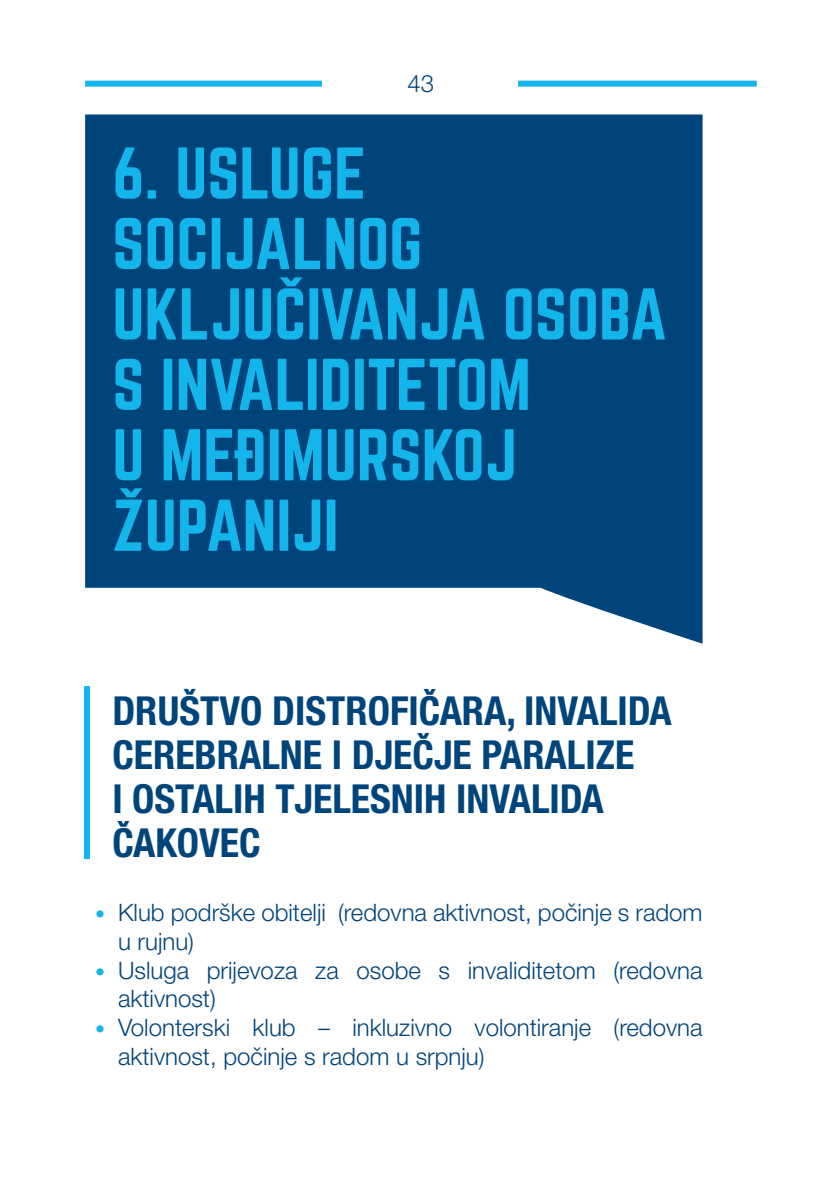
<style>
.page{position:relative;width:840px;height:1191px;background:#fff}
.page>*{position:absolute;margin:0;border:0;box-sizing:border-box;transform-origin:0 0}
.t1{font:64px/70.4px "Norwester";color:#13b5ea}
.t2{font:700 condensed 40px/44px "Helvetica Neue LT Pro";color:#00447c}
.t3{font:300 24px/28.8px "Helvetica Neue LT Pro";color:#00447c}
.s1{font-size:20px;color:#13b5ea}
</style>
<div class="page">
<div style="left:85px;top:81px;width:671px;height:6px;background:#13b5ea"></div>
<div style="left:322px;top:68px;width:195px;height:36px;background:#fff"></div>
<svg style="left:85px;top:114px;width:617px;height:529px;background:#175587"></svg>
<div style="left:84px;top:686px;width:6px;height:173px;background:#13b5ea"></div>
<svg style="left:279px;top:277px;width:23px;height:9px"></svg>
<svg style="left:120px;top:488px;width:22px;height:9px"></svg>
<div style="left:234px;top:450px;width:18px;height:8px;background:#13b5ea"></div>
<p class="t3" style="left:407px;top:69px;width:28px">43</p>
<h1 class="t1" style="left:112px;top:140px;width:556px">6. USLUGE<br>SOCIJALNOG<br>UKLJUCIVANJA OSOBA<br>S INVALIDITETOM<br>U MEDIMURSKOJ<br>ZUPANIJI</h1>
<h2 class="t2" style="left:112px;top:688px;width:560px">DRUŠTVO DISTROFIČARA, INVALIDA<br>CEREBRALNE I DJEČJE PARALIZE<br>I OSTALIH TJELESNIH INVALIDA<br>ČAKOVEC</h2>
<p class="t3" style="left:118px;top:897px;width:585px;text-indent:-23px"><span class="s1">•</span> Klub podrške obitelji (redovna aktivnost, počinje s radom u rujnu)</p>
<p class="t3" style="left:118px;top:955px;width:585px;text-indent:-23px"><span class="s1">•</span> Usluga prijevoza za osobe s invaliditetom (redovna aktivnost)</p>
<p class="t3" style="left:118px;top:1012px;width:585px;text-indent:-23px"><span class="s1">•</span> Volonterski klub – inkluzivno volontiranje (redovna aktivnost, počinje s radom u srpnju)</p>
</div>
